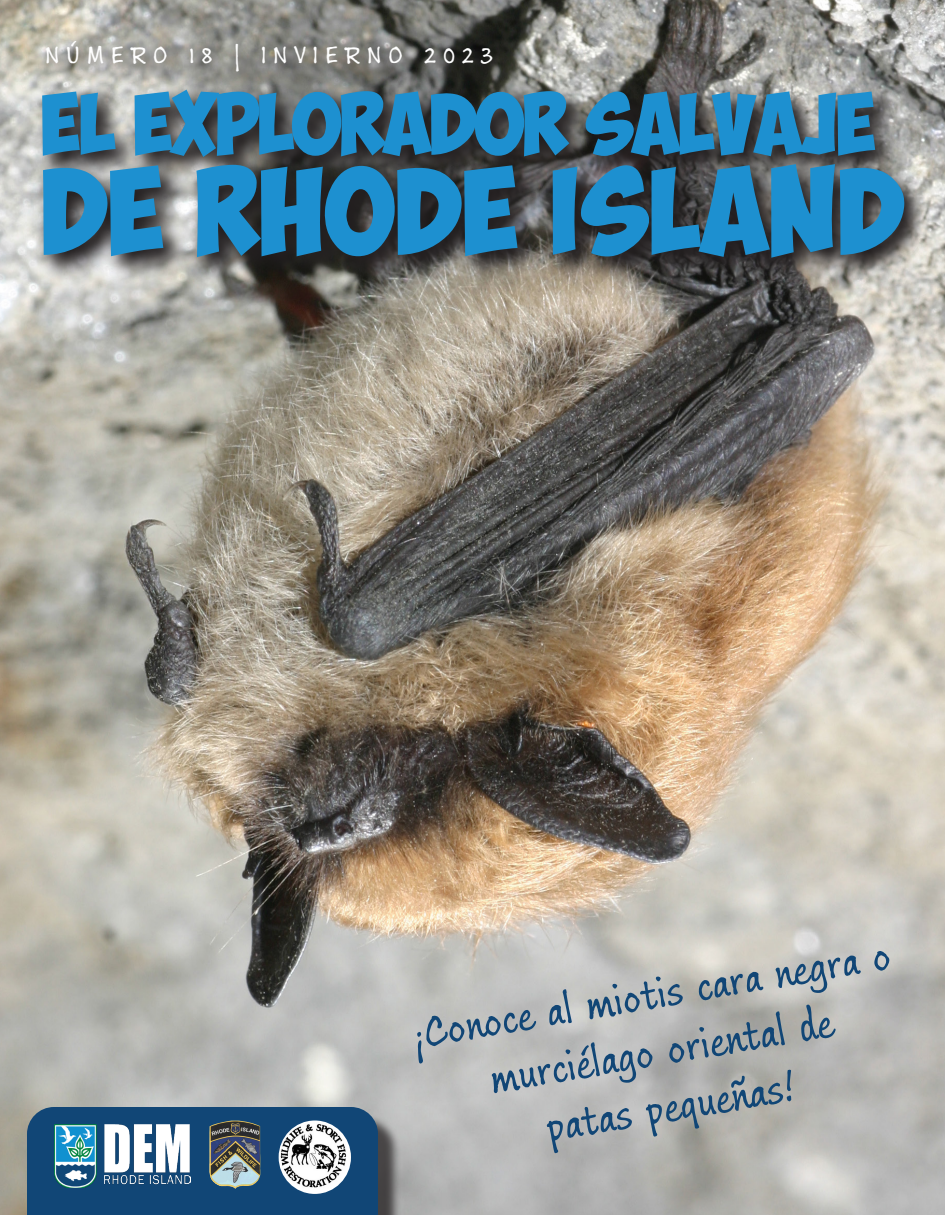
<style>
.page{position:relative;width:945px;height:1215px;background:#fff}
.page>*{position:absolute;margin:0;border:0;box-sizing:border-box;transform-origin:0 0}
.t1{font:87px "Obelix Pro";color:#1d90d0}
.t2{font:61.5px "Obelix Pro";letter-spacing:-.03em;color:#1d90d0}
.t3{font:46.5px/57px "Ink Journal";color:#114676;text-align:center}
.t4{font:27px "Ink Journal";letter-spacing:.25em;color:#fff}
</style>
<div class="page">
<img style="left:0;top:0;width:945px;height:1215px">
<div style="left:33px;top:1113px;width:368px;height:102px;background:#231f20;opacity:.75"></div>
<div style="left:27px;top:1107px;width:351px;height:108px;background:#114676"></div>
<img style="left:54px;top:1125px;width:137px;height:63px">
<img style="left:209px;top:1121px;width:51px;height:68px">
<img style="left:279px;top:1120px;width:72px;height:74px">
<svg style="left:34px;top:83px;width:897px;height:201px"></svg>
<div style="left:37px;top:33px;width:480px;height:63px;background:#231f20;opacity:.5"></div>
<p class="t4" style="left:45px;top:38px;width:450px">NÚMERO 18 | INVIERNO 2023</p>
<p class="t2" style="left:40px;top:99px;width:837px">EL EXPLORADOR SALVAJE</p>
<p class="t1" style="left:40px;top:175px;width:865px">DE RHODE ISLAND</p>
<p class="t3" style="left:409px;top:1010px;width:485px;rotate:-10deg">¡Conoce al miotis cara negra o murciélago oriental de</p>
<p class="t3" style="left:542px;top:1102px;width:253px;rotate:-10deg">patas pequeñas!</p>
</div>
